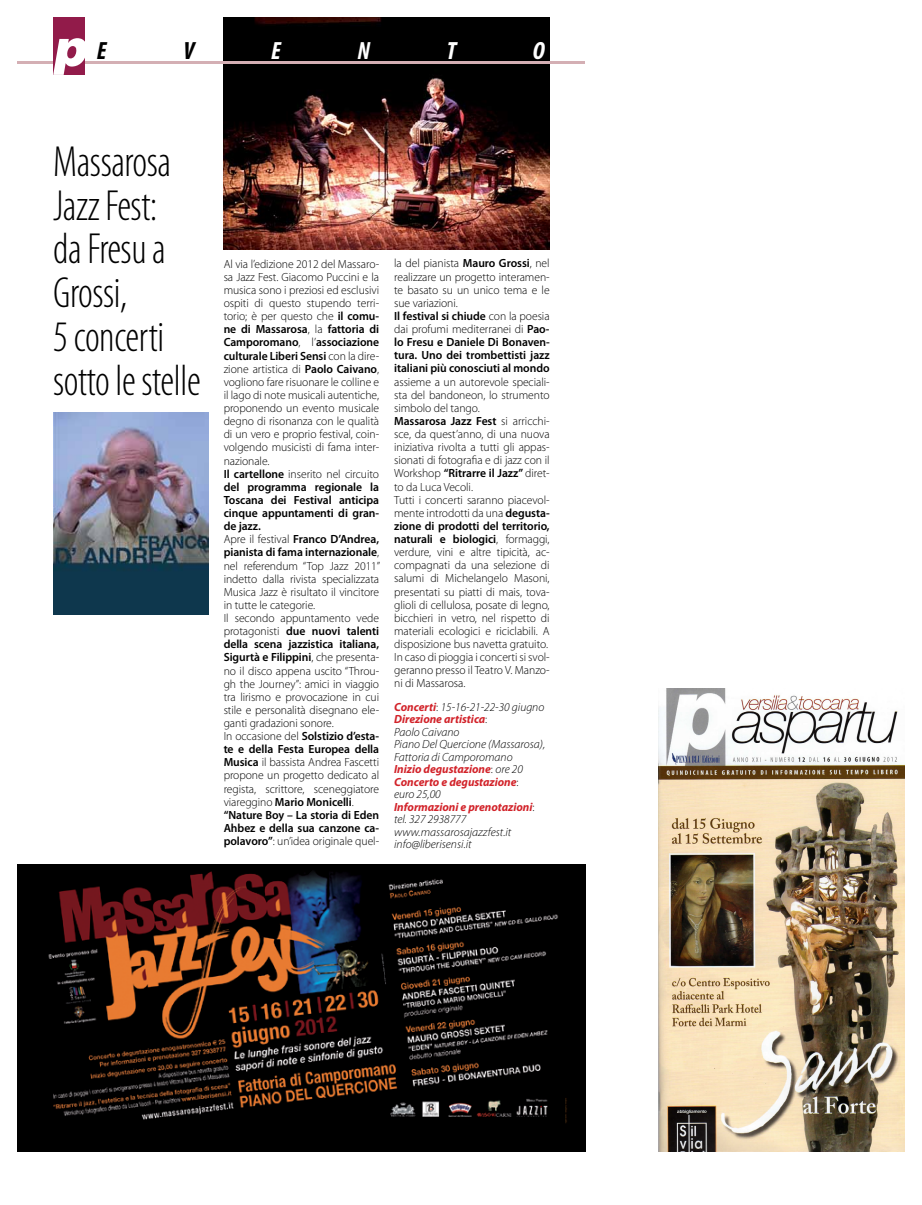
<style>
.page{position:relative;width:922px;height:1205px;background:#fff}
.page>*{position:absolute;margin:0;border:0;box-sizing:border-box;transform-origin:0 0}
.t1{font:300 condensed 43.75px/43.8px "Myriad Pro";letter-spacing:-.01em;color:#000;scale:.95 1}
.t2{font:italic 700 condensed 25px "Myriad Pro";color:#fff}
.t3{font:italic 700 condensed 25px "Myriad Pro";color:#000}
.t4{font:300 11.88px/13.1px "Myriad Pro";letter-spacing:-.005em;color:#000}
.t5{font:italic 300 11.88px/12.5px "Myriad Pro";color:#000}
.s1{font-weight:600}
.s2{font-weight:700;color:#d2232a}
.s3{font-style:normal}
</style>
<div class="page">
<img style="left:658px;top:688px;width:246px;height:464px">
<img style="left:224px;top:18px;width:325px;height:232px">
<hr style="left:18px;top:62px;width:567px;height:2px;background:#d4afb4">
<div style="left:53px;top:18px;width:32px;height:57px;background:#921b4a"></div>
<svg style="left:53px;top:38px;width:35px;height:37px"></svg>
<img style="left:18px;top:864px;width:567px;height:288px">
<img style="left:53px;top:413px;width:156px;height:201px">
<p class="t3" style="left:97px;top:35px;width:11px">E</p>
<p class="t3" style="left:183px;top:35px;width:12px">V</p>
<p class="t2" style="left:271px;top:35px;width:11px">E</p>
<p class="t2" style="left:357px;top:35px;width:14px">N</p>
<p class="t2" style="left:447px;top:35px;width:11px">T</p>
<p class="t2" style="left:532px;top:35px;width:14px">O</p>
<p class="t1" style="left:53px;top:139px;width:157px">Massarosa<br>Jazz Fest:<br>da Fresu a<br>Grossi,<br>5 concerti sotto le stelle</p>
<p class="t4" style="left:224px;top:257px;width:158px">Al via l’edizione 2012 del Massaro&shy;sa Jazz Fest. Giacomo Puccini e la musica sono i preziosi ed esclusivi ospiti di questo stupendo terri&shy;torio; è per questo che <span class="s1">il comu&shy;ne di Massarosa</span>, la <span class="s1">fattoria di<br>Camporomano</span>, l’<span class="s1">associazione culturale Liberi Sensi</span> con la dire&shy;zione artistica di <span class="s1">Paolo Caivano</span>, vogliono fare risuonare le colline e il lago di note musicali autentiche, proponendo un evento musicale degno di risonanza con le qualità di un vero e proprio festival, coin&shy;volgendo musicisti di fama inter&shy;nazionale.<br><span class="s1">Il cartellone</span> inserito nel circuito <span class="s1">del programma regionale la<br>Toscana dei Festival anticipa cinque appuntamenti di gran&shy;de jazz.<br></span>Apre il festival <span class="s1">Franco D’Andrea, pianista di fama internazionale</span>, nel referendum “Top Jazz 2011” indetto dalla rivista specializzata<br>Musica Jazz è risultato il vincitore in tutte le categorie.<br>Il secondo appuntamento vede protagonisti <span class="s1">due nuovi talenti della scena jazzistica italiana,<br>Sigurtà e Filippini</span>, che presenta&shy;no il disco appena uscito “Throu&shy;gh the Journey”: amici in viaggio tra lirismo e provocazione in cui stile e personalità disegnano ele&shy;ganti gradazioni sonore.<br>In occasione del <span class="s1">Solstizio d’esta&shy;te e della Festa Europea della<br>Musica</span> il bassista Andrea Fascetti propone un progetto dedicato al regista, scrittore, sceneggiatore viareggino <span class="s1">Mario Monicelli</span>. <span class="s1">“Nature Boy – La storia di Eden<br>Ahbez e della sua canzone ca&shy;polavoro”</span>: un’idea originale quel-</p>
<p class="t4" style="left:394px;top:257px;width:157px">la del pianista <span class="s1">Mauro Grossi</span>, nel realizzare un progetto interamen&shy;te basato su un unico tema e le sue variazioni.<br><span class="s1">Il festival si chiude</span> con la poesia dai profumi mediterranei di <span class="s1">Pao&shy;lo Fresu e Daniele Di Bonaven&shy;tura. Uno dei trombettisti jazz italiani più conosciuti al mondo </span>assieme a un autorevole speciali&shy;sta del bandoneon, lo strumento simbolo del tango.<br><span class="s1">Massarosa Jazz Fest</span> si arricchi&shy;sce, da quest’anno, di una nuova iniziativa rivolta a tutti gli appas&shy;sionati di fotografia e di jazz con il<br>Workshop <span class="s1">“Ritrarre il Jazz”</span> diret&shy;to da Luca Vecoli.<br>Tutti i concerti saranno piacevol&shy;mente introdotti da una <span class="s1">degusta&shy;zione di prodotti del territorio, naturali e biologici</span>, formaggi, verdure, vini e altre tipicità, ac&shy;compagnati da una selezione di salumi di Michelangelo Masoni, presentati su piatti di mais, tova&shy;glioli di cellulosa, posate di legno, bicchieri in vetro, nel rispetto di materiali ecologici e riciclabili. A disposizione bus navetta gratuito.<br>In caso di pioggia i concerti si svol&shy;geranno presso il Teatro V. Manzo&shy;ni di Massarosa.</p>
<p class="t5" style="left:394px;top:700px;width:152px"><span class="s2">Concerti</span><span class="s3">:</span> 15-16-21-22-30 giugno<br><span class="s2">Direzione artistica</span><span class="s3">:<br></span>Paolo Caivano<br>Piano Del Quercione (Massarosa),<br>Fattoria di Camporomano<br><span class="s2">Inizio degustazione</span><span class="s3">:</span> ore 20<br><span class="s2">Concerto e degustazione</span><span class="s3">:<br></span>euro 25,00<br><span class="s2">Informazioni e prenotazioni</span><span class="s3">: </span>tel. 327 2938777 www.massarosajazzfest.it info@liberisensi.it</p>
</div>
